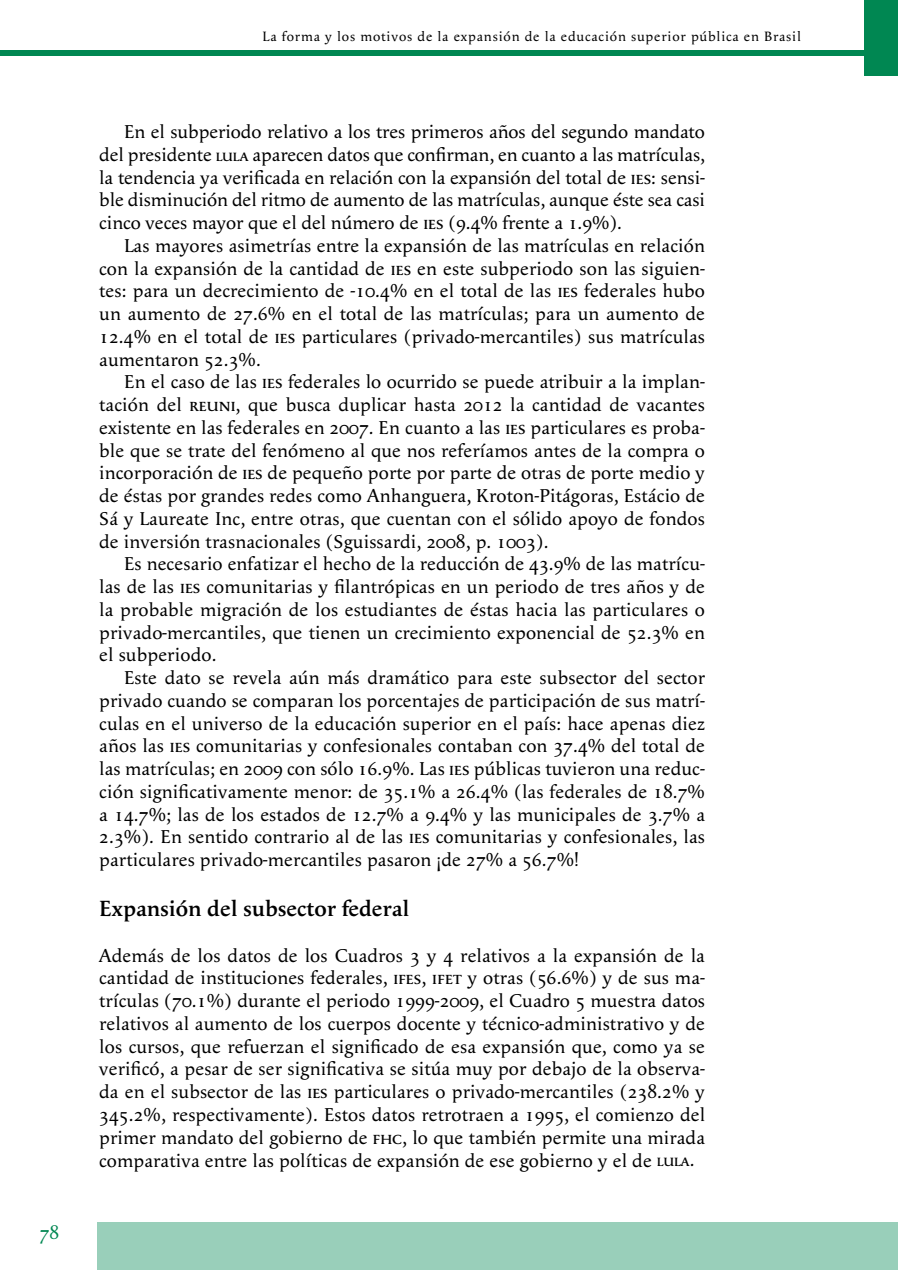
<style>
.page{position:relative;width:898px;height:1270px;background:#fff}
.page>*{position:absolute;margin:0;border:0;box-sizing:border-box;transform-origin:0 0}
.t1{font:600 22.75px "Apolline";color:#000}
.t2{font:19.25px/22.8px "Apolline";letter-spacing:.01em;color:#000;text-align:justify}
.t3{font:19.25px "Apolline";color:#008752}
.t4{font:14px "Apolline";letter-spacing:.06em;color:#000}
.s1{font-family:"Apolline Regular SC";font-size:17.5px}
.s2{font-family:"Apolline Regular SC"}
</style>
<div class="page">
<div style="left:864px;top:0;width:34px;height:75px;background:#008752"></div>
<div style="left:97px;top:1222px;width:801px;height:48px;background:#99cfba"></div>
<div style="left:0;top:51px;width:866px;height:5px;background:#008752"></div>
<p class="t3" style="left:40px;top:1221px;width:21px">78</p>
<p class="t4" style="left:263px;top:28px;width:540px">La forma y los motivos de la expansión de la educación superior pública en Brasil</p>
<p class="t2" style="left:99px;top:120px;width:607px;text-indent:25px">En el subperiodo relativo a los tres primeros años del segundo mandato del presidente <span class="s1">lula</span> aparecen datos que confirman, en cuanto a las matrículas, la tendencia ya verificada en relación con la expansión del total de <span class="s2">ies</span>: sensi&shy;ble disminución del ritmo de aumento de las matrículas, aunque éste sea casi cinco veces mayor que el del número de <span class="s2">ies</span> (9.4% frente a 1.9%).</p>
<p class="t2" style="left:99px;top:234px;width:607px;text-indent:25px">Las mayores asimetrías entre la expansión de las matrículas en relación con la expansión de la cantidad de <span class="s2">ies</span> en este subperiodo son las siguien&shy;tes: para un decrecimiento de -10.4% en el total de las <span class="s2">ies</span> federales hubo un aumento de 27.6% en el total de las matrículas; para un aumento de 12.4% en el total de <span class="s2">ies</span> particulares (privado-mercantiles) sus matrículas aumentaron 52.3%.</p>
<p class="t2" style="left:99px;top:371px;width:607px;text-indent:25px">En el caso de las <span class="s2">ies</span> federales lo ocurrido se puede atribuir a la implan&shy;tación del <span class="s2">reuni</span>, que busca duplicar hasta 2012 la cantidad de vacantes existente en las federales en 2007. En cuanto a las <span class="s2">ies</span> particulares es proba&shy;ble que se trate del fenómeno al que nos referíamos antes de la compra o incorporación de <span class="s2">ies</span> de pequeño porte por parte de otras de porte medio y de éstas por grandes redes como Anhanguera, Kroton-Pitágoras, Estácio de Sá y Laureate Inc, entre otras, que cuentan con el sólido apoyo de fondos de inversión trasnacionales (Sguissardi, 2008, p. 1003).</p>
<p class="t2" style="left:99px;top:553px;width:607px;text-indent:25px">Es necesario enfatizar el hecho de la reducción de 43.9% de las matrícu&shy;las de las <span class="s2">ies</span> comunitarias y filantrópicas en un periodo de tres años y de la probable migración de los estudiantes de éstas hacia las particulares o privado-mercantiles, que tienen un crecimiento exponencial de 52.3% en el subperiodo.</p>
<p class="t2" style="left:99px;top:667px;width:607px;text-indent:25px">Este dato se revela aún más dramático para este subsector del sector privado cuando se comparan los porcentajes de participación de sus matrí&shy;culas en el universo de la educación superior en el país: hace apenas diez años las <span class="s2">ies</span> comunitarias y confesionales contaban con 37.4% del total de las matrículas; en 2009 con sólo 16.9%. Las <span class="s2">ies</span> públicas tuvieron una reduc&shy;ción significativamente menor: de 35.1% a 26.4% (las federales de 18.7% a 14.7%; las de los estados de 12.7% a 9.4% y las municipales de 3.7% a 2.3%). En sentido contrario al de las <span class="s2">ies</span> comunitarias y confesionales, las particulares privado-mercantiles pasaron ¡de 27% a 56.7%!</p>
<p class="t1" style="left:99px;top:895px;width:312px">Expansión del subsector federal</p>
<p class="t2" style="left:99px;top:944px;width:607px">Además de los datos de los Cuadros 3 y 4 relativos a la expansión de la cantidad de instituciones federales, <span class="s2">ifes</span>, <span class="s2">ifet</span> y otras (56.6%) y de sus ma&shy;trículas (70.1%) durante el periodo 1999-2009, el Cuadro 5 muestra datos relativos al aumento de los cuerpos docente y técnico-administrativo y de los cursos, que refuerzan el significado de esa expansión que, como ya se verificó, a pesar de ser significativa se sitúa muy por debajo de la observa&shy;da en el subsector de las <span class="s2">ies</span> particulares o privado-mercantiles (238.2% y 345.2%, respectivamente). Estos datos retrotraen a 1995, el comienzo del primer mandato del gobierno de <span class="s2">fhc</span>, lo que también permite una mirada comparativa entre las políticas de expansión de ese gobierno y el de <span class="s1">lula</span>.</p>
</div>
